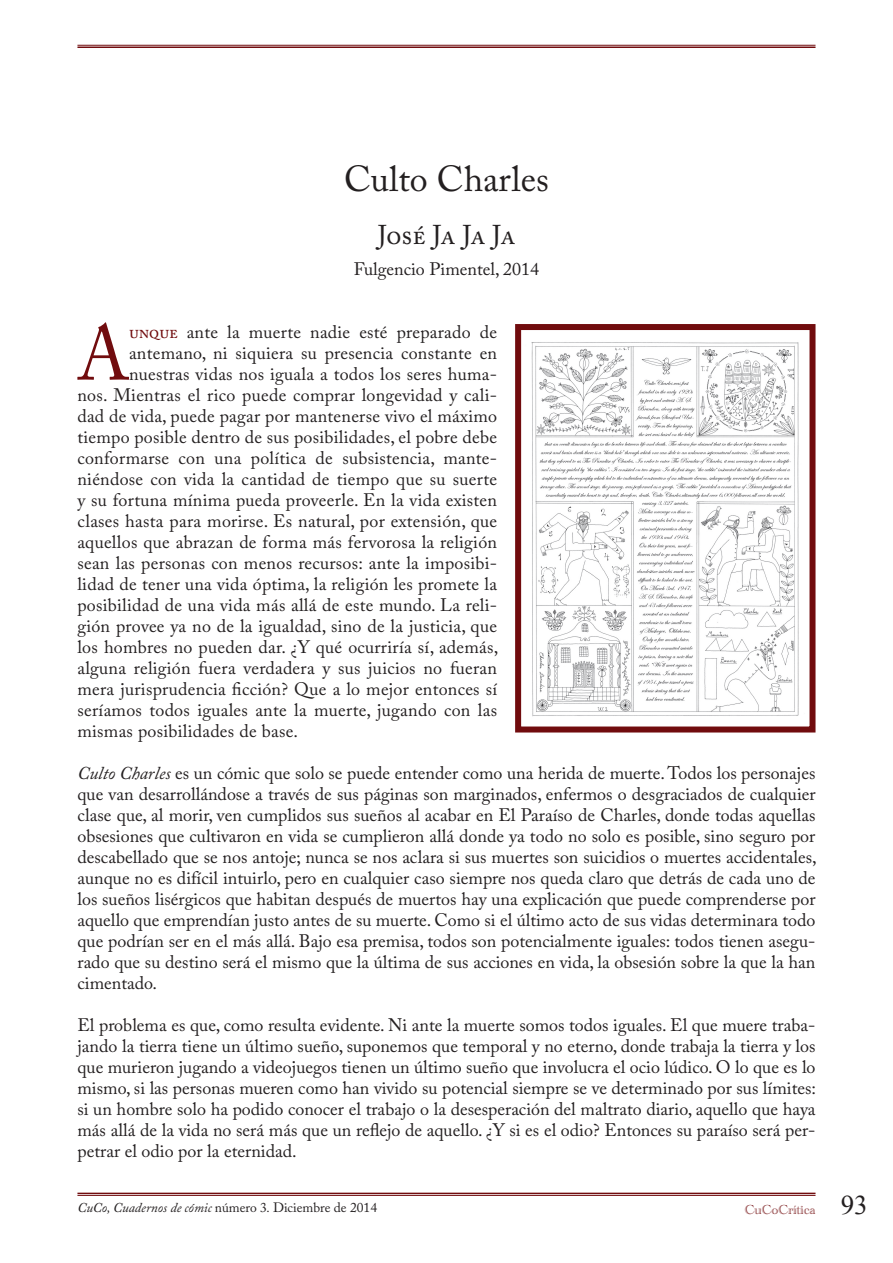
<style>
.page{position:relative;width:893px;height:1263px;background:#fff}
.page>*{position:absolute;margin:0;border:0;box-sizing:border-box;transform-origin:0 0}
.t1{font:77.1px "Adobe Caslon Pro";color:#710c0e;scale:.9 1}
.t2{font:36px "Adobe Caslon Pro";color:#231f20}
.t3{font:27px "Adobe Caslon Pro";letter-spacing:-.015em;color:#231f20}
.t4{font:18px/21px "Adobe Caslon Pro";color:#231f20;text-align:justify}
.t5{font:italic 13.5px "Adobe Caslon Pro";color:#231f20}
.t6{font:13.5px "Academy Engraved Let Plain";color:#710c0e}
.s1{color:#710c0e}
.s2{font-style:italic}
.s3{font-style:normal}
.s4{font-family:"Times New Roman";font-size:27px;color:#231f20}
</style>
<div class="page">
<hr style="left:77px;top:1192px;width:738px;height:2px;background:#710c0e">
<hr style="left:77px;top:1195px;width:738px;height:1px;background:#710c0e">
<hr style="left:77px;top:45px;width:738px;height:1px;background:#710c0e">
<hr style="left:77px;top:46px;width:738px;height:2px;background:#710c0e">
<img style="left:531px;top:342px;width:268px;height:375px">
<div style="left:515px;top:324px;width:300px;height:408px;border:6px solid #710c0e"></div>
<h2 class="t2" style="left:344px;top:157px;width:206px">Culto Charles</h2>
<h3 class="t3" style="left:378px;top:219px;width:139px">José Ja Ja Ja</h3>
<p class="t4" style="left:354px;top:258px;width:187px">Fulgencio Pimentel, 2014</p>
<h1 class="t1" style="left:77px;top:308px;width:59px">A</h1>
<p class="t4" style="left:129px;top:321px;width:370px"><span class="s1">unque</span> ante la muerte nadie esté preparado de</p>
<p class="t4" style="left:129px;top:342px;width:370px">antemano, ni siquiera su presencia constante en</p>
<p class="t4" style="left:129px;top:363px;width:370px">nuestras vidas nos iguala a todos los seres huma-</p>
<p class="t4" style="left:77px;top:384px;width:421px">nos. Mientras el rico puede comprar longevidad y cali-</p>
<p class="t4" style="left:77px;top:405px;width:421px">dad de vida, puede pagar por mantenerse vivo el máximo</p>
<p class="t4" style="left:77px;top:426px;width:421px">tiempo posible dentro de sus posibilidades, el pobre debe</p>
<p class="t4" style="left:77px;top:447px;width:421px">conformarse con una política de subsistencia, mante-</p>
<p class="t4" style="left:77px;top:468px;width:421px">niéndose con vida la cantidad de tiempo que su suerte</p>
<p class="t4" style="left:77px;top:489px;width:421px">y su fortuna mínima pueda proveerle. En la vida existen</p>
<p class="t4" style="left:77px;top:510px;width:421px">clases hasta para morirse. Es natural, por extensión, que</p>
<p class="t4" style="left:77px;top:531px;width:421px">aquellos que abrazan de forma más fervorosa la religión</p>
<p class="t4" style="left:77px;top:552px;width:421px">sean las personas con menos recursos: ante la imposibi-</p>
<p class="t4" style="left:77px;top:573px;width:421px">lidad de tener una vida óptima, la religión les promete la</p>
<p class="t4" style="left:77px;top:594px;width:421px">posibilidad de una vida más allá de este mundo. La reli-</p>
<p class="t4" style="left:77px;top:615px;width:421px">gión provee ya no de la igualdad, sino de la justicia, que</p>
<p class="t4" style="left:77px;top:636px;width:422px">los hombres no pueden dar. ¿Y qué ocurriría sí, además,</p>
<p class="t4" style="left:77px;top:657px;width:421px">alguna religión fuera verdadera y sus juicios no fueran</p>
<p class="t4" style="left:77px;top:678px;width:421px">mera jurisprudencia ficción? Que a lo mejor entonces sí</p>
<p class="t4" style="left:77px;top:699px;width:421px">seríamos todos iguales ante la muerte, jugando con las</p>
<p class="t4" style="left:77px;top:720px;width:222px">mismas posibilidades de base.</p>
<p class="t4" style="left:77px;top:762px;width:741px"><span class="s2">Culto Charles</span> es un cómic que solo se puede entender como una herida de muerte. Todos los personajes que van desarrollándose a través de sus páginas son marginados, enfermos o desgraciados de cualquier clase que, al morir, ven cumplidos sus sueños al acabar en El Paraíso de Charles, donde todas aquellas obsesiones que cultivaron en vida se cumplieron allá donde ya todo no solo es posible, sino seguro por descabellado que se nos antoje; nunca se nos aclara si sus muertes son suicidios o muertes accidentales, aunque no es difícil intuirlo, pero en cualquier caso siempre nos queda claro que detrás de cada uno de los sueños lisérgicos que habitan después de muertos hay una explicación que puede comprenderse por aquello que emprendían justo antes de su muerte. Como si el último acto de sus vidas determinara todo que podrían ser en el más allá. Bajo esa premisa, todos son potencialmente iguales: todos tienen asegu&shy;rado que su destino será el mismo que la última de sus acciones en vida, la obsesión sobre la que la han cimentado.</p>
<p class="t4" style="left:77px;top:1014px;width:740px">El problema es que, como resulta evidente. Ni ante la muerte somos todos iguales. El que muere traba&shy;jando la tierra tiene un último sueño, suponemos que temporal y no eterno, donde trabaja la tierra y los que murieron jugando a videojuegos tienen un último sueño que involucra el ocio lúdico. O lo que es lo mismo, si las personas mueren como han vivido su potencial siempre se ve determinado por sus límites: si un hombre solo ha podido conocer el trabajo o la desesperación del maltrato diario, aquello que haya más allá de la vida no será más que un reflejo de aquello. ¿Y si es el odio? Entonces su paraíso será per&shy;petrar el odio por la eternidad.</p>
<p class="t5" style="left:77px;top:1199px;width:301px">CuCo, Cuadernos de cómic <span class="s3">número 3</span>. <span class="s3">Diciembre de 2014</span></p>
<p class="t6" style="left:745px;top:1202px;width:124px">CuCoCrítica <span class="s4">93</span></p>
</div>
